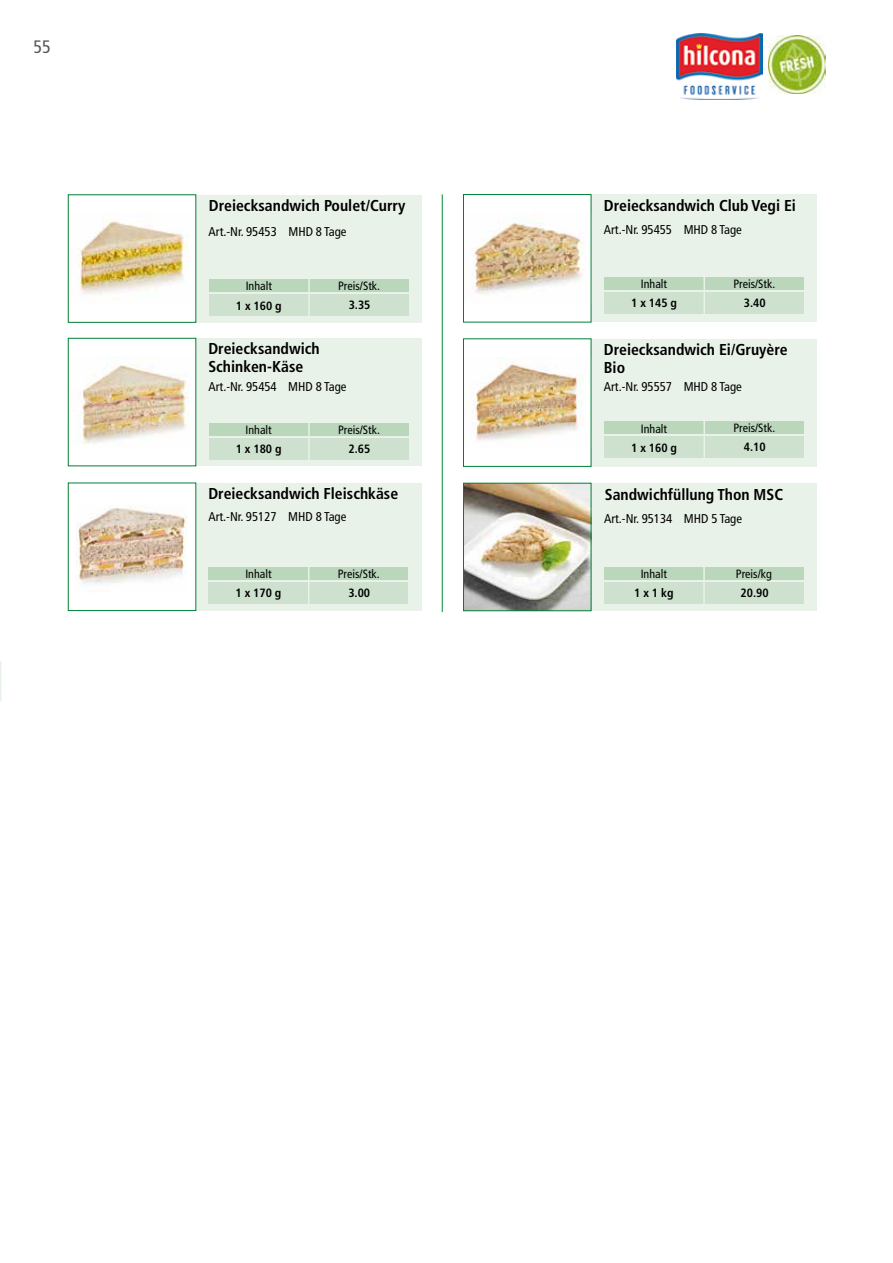
<style>
.page{position:relative;width:893px;height:1263px;background:#fff}
.page>*{position:absolute;margin:0;border:0;box-sizing:border-box;transform-origin:0 0}
.t1{font:condensed 18px "Frutiger LT Std";color:#58585a}
.t2{font:700 condensed 15.75px/18px "Frutiger";color:#000}
.t3{font:condensed 12.75px "Frutiger";color:#000}
.t4{font:condensed 12px "Frutiger";color:#000}
.t5{font:700 condensed 12px "Frutiger";color:#000}
</style>
<div class="page">
<div style="left:591px;top:483px;width:225px;height:128px;background:#e9f2e9"></div>
<img style="left:465px;top:485px;width:124px;height:124px">
<div style="left:463px;top:483px;width:128px;height:128px;border:1px solid #008035"></div>
<div style="left:591px;top:195px;width:225px;height:127px;background:#e9f2e9"></div>
<div style="left:591px;top:339px;width:225px;height:127px;background:#e9f2e9"></div>
<img style="left:465px;top:217px;width:119px;height:83px">
<div style="left:463px;top:194px;width:128px;height:128px;border:1px solid #008035"></div>
<img style="left:472px;top:357px;width:113px;height:84px">
<div style="left:463px;top:339px;width:128px;height:128px;border:1px solid #008035"></div>
<hr style="left:0;top:661px;width:1px;height:40px;background:#e9f2e9">
<div style="left:196px;top:338px;width:225px;height:128px;background:#e9f2e9"></div>
<img style="left:77px;top:364px;width:112px;height:80px">
<div style="left:68px;top:338px;width:128px;height:128px;border:1px solid #008035"></div>
<div style="left:196px;top:483px;width:225px;height:127px;background:#e9f2e9"></div>
<img style="left:77px;top:505px;width:110px;height:86px">
<div style="left:196px;top:195px;width:225px;height:127px;background:#e9f2e9"></div>
<img style="left:79px;top:213px;width:109px;height:83px">
<div style="left:68px;top:195px;width:128px;height:128px;border:1px solid #008035"></div>
<hr style="left:442px;top:194px;width:1px;height:418px;background:#008a35">
<div style="left:604px;top:582px;width:200px;height:21px;background:#cde1ce"></div>
<div style="left:604px;top:567px;width:200px;height:12px;background:#bad7bc"></div>
<hr style="left:703px;top:566px;width:2px;height:40px;background:#e9f2e9">
<div style="left:604px;top:292px;width:200px;height:22px;background:#cde1ce"></div>
<div style="left:604px;top:277px;width:200px;height:13px;background:#bad7bc"></div>
<hr style="left:703px;top:276px;width:2px;height:40px;background:#e9f2e9">
<div style="left:604px;top:437px;width:200px;height:21px;background:#cde1ce"></div>
<div style="left:604px;top:421px;width:200px;height:13px;background:#bad7bc"></div>
<hr style="left:703px;top:420px;width:2px;height:41px;background:#e9f2e9">
<div style="left:208px;top:582px;width:200px;height:21px;background:#cde1ce"></div>
<div style="left:209px;top:567px;width:199px;height:13px;background:#bad7bc"></div>
<hr style="left:308px;top:566px;width:1px;height:40px;background:#e9f2e9">
<div style="left:209px;top:438px;width:200px;height:21px;background:#cde1ce"></div>
<div style="left:209px;top:423px;width:200px;height:12px;background:#bad7bc"></div>
<hr style="left:308px;top:421px;width:2px;height:41px;background:#e9f2e9">
<div style="left:209px;top:295px;width:200px;height:21px;background:#cde1ce"></div>
<div style="left:209px;top:279px;width:200px;height:13px;background:#bad7bc"></div>
<hr style="left:308px;top:278px;width:2px;height:40px;background:#e9f2e9">
<img style="left:677px;top:33px;width:86px;height:67px">
<img style="left:768px;top:36px;width:58px;height:57px">
<p class="t1" style="left:33px;top:36px;width:19px">55</p>
<p class="t2" style="left:209px;top:196px;width:198px">Dreiecksandwich Poulet/Curry</p>
<p class="t3" style="left:209px;top:225px;width:140px">Art.-Nr. 95453 MHD 8 Tage</p>
<p class="t4" style="left:246px;top:279px;width:28px">Inhalt</p>
<p class="t5" style="left:236px;top:298px;width:47px">1 x 160 g</p>
<p class="t2" style="left:208px;top:339px;width:113px">Dreiecksandwich<br>Schinken-Käse</p>
<p class="t4" style="left:338px;top:279px;width:43px">Preis/Stk.</p>
<p class="t5" style="left:349px;top:298px;width:23px">3.35</p>
<p class="t3" style="left:208px;top:379px;width:140px">Art.-Nr. 95454 MHD 8 Tage</p>
<p class="t4" style="left:246px;top:423px;width:28px">Inhalt</p>
<p class="t5" style="left:236px;top:442px;width:47px">1 x 180 g</p>
<p class="t4" style="left:338px;top:422px;width:43px">Preis/Stk.</p>
<p class="t5" style="left:349px;top:441px;width:23px">2.65</p>
<p class="t2" style="left:208px;top:485px;width:191px">Dreiecksandwich Fleischkäse</p>
<p class="t3" style="left:208px;top:509px;width:140px">Art.-Nr. 95127 MHD 8 Tage</p>
<p class="t4" style="left:245px;top:567px;width:28px">Inhalt</p>
<p class="t5" style="left:236px;top:586px;width:47px">1 x 170 g</p>
<p class="t4" style="left:338px;top:567px;width:43px">Preis/Stk.</p>
<p class="t5" style="left:348px;top:586px;width:23px">3.00</p>
<p class="t2" style="left:604px;top:196px;width:194px">Dreiecksandwich Club Vegi Ei</p>
<p class="t3" style="left:604px;top:222px;width:140px">Art.-Nr. 95455 MHD 8 Tage</p>
<p class="t4" style="left:641px;top:277px;width:28px">Inhalt</p>
<p class="t5" style="left:631px;top:296px;width:47px">1 x 145 g</p>
<p class="t4" style="left:733px;top:277px;width:43px">Preis/Stk.</p>
<p class="t5" style="left:744px;top:296px;width:23px">3.40</p>
<p class="t2" style="left:604px;top:341px;width:185px">Dreiecksandwich Ei/Gruyère<br>Bio</p>
<p class="t3" style="left:604px;top:379px;width:140px">Art.-Nr. 95557 MHD 8 Tage</p>
<p class="t4" style="left:641px;top:421px;width:28px">Inhalt</p>
<p class="t5" style="left:631px;top:440px;width:47px">1 x 160 g</p>
<p class="t4" style="left:733px;top:421px;width:43px">Preis/Stk.</p>
<p class="t5" style="left:744px;top:440px;width:23px">4.10</p>
<p class="t2" style="left:605px;top:485px;width:180px">Sandwichfüllung Thon MSC</p>
<p class="t3" style="left:604px;top:511px;width:140px">Art.-Nr. 95134 MHD 5 Tage</p>
<p class="t4" style="left:641px;top:567px;width:28px">Inhalt</p>
<p class="t5" style="left:634px;top:586px;width:41px">1 x 1 kg</p>
<p class="t4" style="left:736px;top:566px;width:37px">Preis/kg</p>
<p class="t5" style="left:741px;top:586px;width:30px">20.90</p>
</div>
